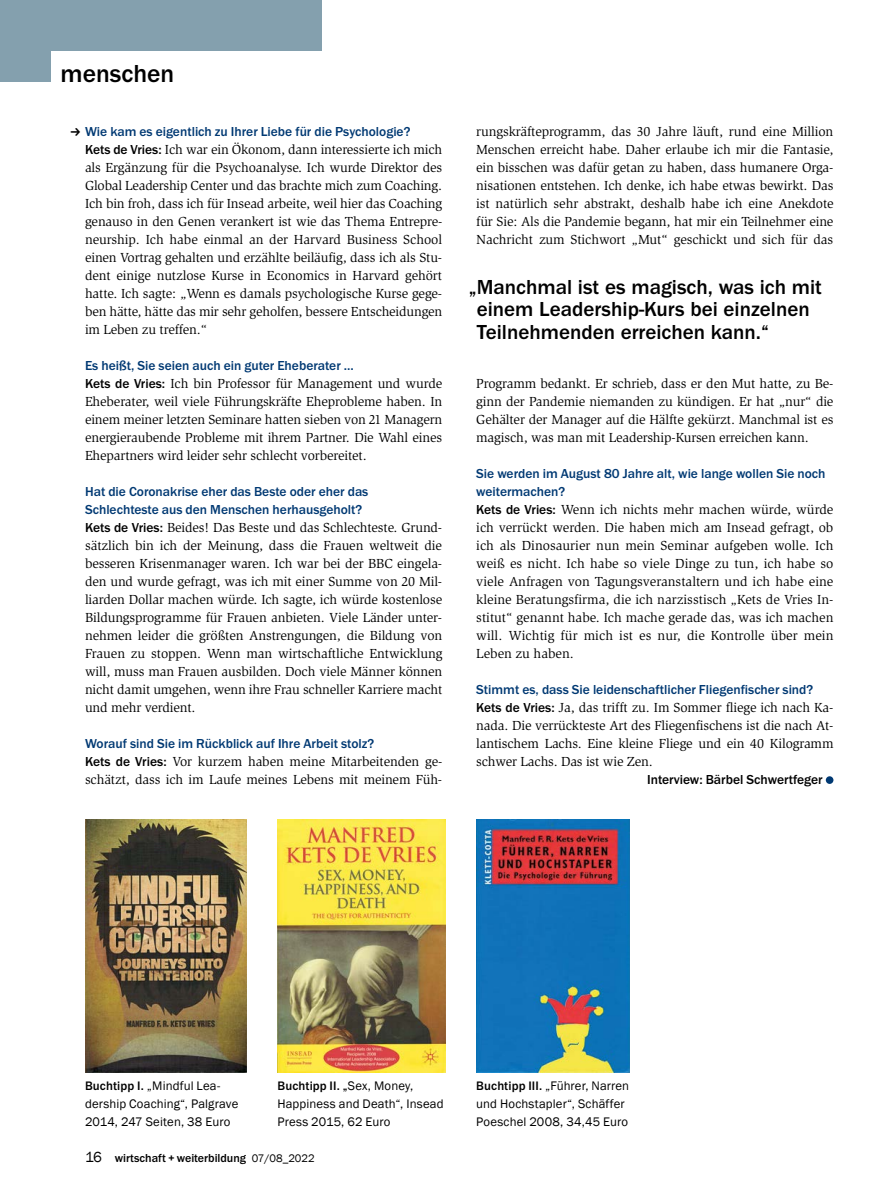
<style>
.page{position:relative;width:893px;height:1191px;background:#fff}
.page>*{position:absolute;margin:0;border:0;box-sizing:border-box;transform-origin:0 0}
.t1{font:500 25.5px "Franklin Goth EF";color:#000}
.t2{font:500 21px/22.5px "Franklin Goth EF";color:#000}
.t3{font:13.5px/18px "Slimbach Std";letter-spacing:-.01em;color:#000;text-align:justify}
.t4{font:500 13.5px/18px "Franklin Goth EF";color:#003973}
.t5{font:500 13.5px "Franklin Goth EF";color:#000}
.t6{font:12.75px/18px "Franklin Gothic";letter-spacing:.01em;color:#000}
.t7{font:500 12.75px "Franklin Goth EF";letter-spacing:.01em;color:#000}
.t8{font:500 12px "Franklin Goth EF";color:#000}
.s1{font-family:"Franklin Goth EF";font-weight:500}
.s2{font-family:"Franklin Gothic";font-weight:400}
.s3{font-family:"Franklin Gothic";font-weight:400;font-size:15px}
.s4{font-family:"Franklin Gothic";font-weight:400;font-size:11.25px}
</style>
<div class="page">
<div style="left:0;top:0;width:51px;height:82px;background:#84a0ae"></div>
<div style="left:0;top:0;width:322px;height:51px;background:#84a0ae"></div>
<div style="left:826px;top:776px;width:7px;height:8px;background:#003973;border-radius:50%"></div>
<img style="left:476px;top:820px;width:153px;height:252px">
<img style="left:85px;top:820px;width:161px;height:252px">
<img style="left:277px;top:820px;width:168px;height:252px">
<h1 class="t1" style="left:61px;top:59px;width:115px">menschen</h1>
<p class="t4" style="left:85px;top:122px;width:327px">Wie kam es eigentlich zu Ihrer Liebe für die Psychologie?</p>
<p class="t3" style="left:85px;top:140px;width:359px"><span class="s1">Kets de Vries:</span> Ich war ein Ökonom, dann interessierte ich mich als Ergänzung für die Psychoanalyse. Ich wurde Direktor des Global Leadership Center und das brachte mich zum Coaching.<br>Ich bin froh, dass ich für Insead arbeite, weil hier das Coaching genauso in den Genen verankert ist wie das Thema Entrepre&shy;neurship. Ich habe einmal an der Harvard Business School einen Vortrag gehalten und erzählte beiläufig, dass ich als Stu&shy;dent einige nutzlose Kurse in Economics in Harvard gehört hatte. Ich sagte: „Wenn es damals psychologische Kurse gege&shy;ben hätte, hätte das mir sehr geholfen, bessere Entscheidungen im Leben zu treffen.“</p>
<p class="t4" style="left:85px;top:356px;width:270px">Es heißt, Sie seien auch ein guter Eheberater …</p>
<p class="t3" style="left:85px;top:374px;width:359px"><span class="s1">Kets de Vries:</span> Ich bin Professor für Management und wurde Eheberater, weil viele Führungskräfte Eheprobleme haben. In einem meiner letzten Seminare hatten sieben von 21 Managern energieraubende Probleme mit ihrem Partner. Die Wahl eines Ehepartners wird leider sehr schlecht vorbereitet.</p>
<p class="t4" style="left:85px;top:482px;width:285px">Hat die Coronakrise eher das Beste oder eher das<br>Schlechteste aus den Menschen herhausgeholt?</p>
<p class="t3" style="left:85px;top:518px;width:359px"><span class="s1">Kets de Vries:</span> Beides! Das Beste und das Schlechteste. Grund&shy;sätzlich bin ich der Meinung, dass die Frauen weltweit die besseren Krisenmanager waren. Ich war bei der BBC eingela&shy;den und wurde gefragt, was ich mit einer Summe von 20 Mil&shy;liarden Dollar machen würde. Ich sagte, ich würde kostenlose Bildungsprogramme für Frauen anbieten. Viele Länder unter&shy;nehmen leider die größten Anstrengungen, die Bildung von Frauen zu stoppen. Wenn man wirtschaftliche Entwicklung will, muss man Frauen ausbilden. Doch viele Männer können nicht damit umgehen, wenn ihre Frau schneller Karriere macht und mehr verdient.</p>
<p class="t4" style="left:85px;top:734px;width:291px">Worauf sind Sie im Rückblick auf Ihre Arbeit stolz?</p>
<p class="t3" style="left:85px;top:752px;width:359px"><span class="s1">Kets de Vries:</span> Vor kurzem haben meine Mitarbeitenden ge&shy;schätzt, dass ich im Laufe meines Lebens mit meinem Füh-</p>
<p class="t3" style="left:476px;top:122px;width:359px">rungskräfteprogramm, das 30 Jahre läuft, rund eine Million Menschen erreicht habe. Daher erlaube ich mir die Fantasie, ein bisschen was dafür getan zu haben, dass humanere Orga&shy;nisationen entstehen. Ich denke, ich habe etwas bewirkt. Das ist natürlich sehr abstrakt, deshalb habe ich eine Anekdote für Sie: Als die Pandemie begann, hat mir ein Teilnehmer eine Nachricht zum Stichwort „Mut“ geschickt und sich für das</p>
<h2 class="t2" style="left:477px;top:276px;width:347px;text-indent:-8px">„Manchmal ist es magisch, was ich mit einem Leadership-Kurs bei einzelnen<br>Teilnehmenden erreichen kann.“</h2>
<p class="t3" style="left:476px;top:374px;width:359px">Programm bedankt. Er schrieb, dass er den Mut hatte, zu Be&shy;ginn der Pandemie niemanden zu kündigen. Er hat „nur“ die Gehälter der Manager auf die Hälfte gekürzt. Manchmal ist es magisch, was man mit Leadership-Kursen erreichen kann.</p>
<p class="t4" style="left:476px;top:464px;width:351px">Sie werden im August 80 Jahre alt, wie lange wollen Sie noch weitermachen?</p>
<p class="t3" style="left:476px;top:500px;width:359px"><span class="s1">Kets de Vries:</span> Wenn ich nichts mehr machen würde, würde ich verrückt werden. Die haben mich am Insead gefragt, ob ich als Dinosaurier nun mein Seminar aufgeben wolle. Ich weiß es nicht. Ich habe so viele Dinge zu tun, ich habe so viele Anfragen von Tagungsveranstaltern und ich habe eine kleine Beratungsfirma, die ich narzisstisch „Kets de Vries In&shy;stitut“ genannt habe. Ich mache gerade das, was ich machen will. Wichtig für mich ist es nur, die Kontrolle über mein Leben zu haben.</p>
<p class="t4" style="left:476px;top:680px;width:338px">Stimmt es, dass Sie leidenschaftlicher Fliegenfischer sind?</p>
<p class="t3" style="left:476px;top:698px;width:359px"><span class="s1">Kets de Vries:</span> Ja, das trifft zu. Im Sommer fliege ich nach Ka&shy;nada. Die verrückteste Art des Fliegenfischens ist die nach At&shy;lantischem Lachs. Eine kleine Fliege und ein 40 Kilogramm schwer Lachs. Das ist wie Zen.</p>
<p class="t5" style="left:647px;top:771px;width:177px">Interview: Bärbel Schwertfeger</p>
<p class="t6" style="left:85px;top:1077px;width:155px"><span class="s1">Buchtipp I.</span> „Mindful Lea&shy;dership Coaching“, Palgrave<br>2014, 247 Seiten, 38 Euro</p>
<p class="t7" style="left:277px;top:1078px;width:137px">Buchtipp II. „<span class="s2">Sex, Money,</span></p>
<p class="t6" style="left:277px;top:1095px;width:168px">Happiness and Death“, Insead<br>Press 2015, 62 Euro</p>
<p class="t8" style="left:85px;top:1151px;width:231px"><span class="s3">16</span> wirtschaft + weiterbildung <span class="s4">07/08_2022</span></p>
<p class="t6" style="left:476px;top:1077px;width:154px"><span class="s1">Buchtipp III.</span> „Führer, Narren und Hochstapler“, Schäffer<br>Poeschel 2008, 34,45 Euro</p>
</div>
